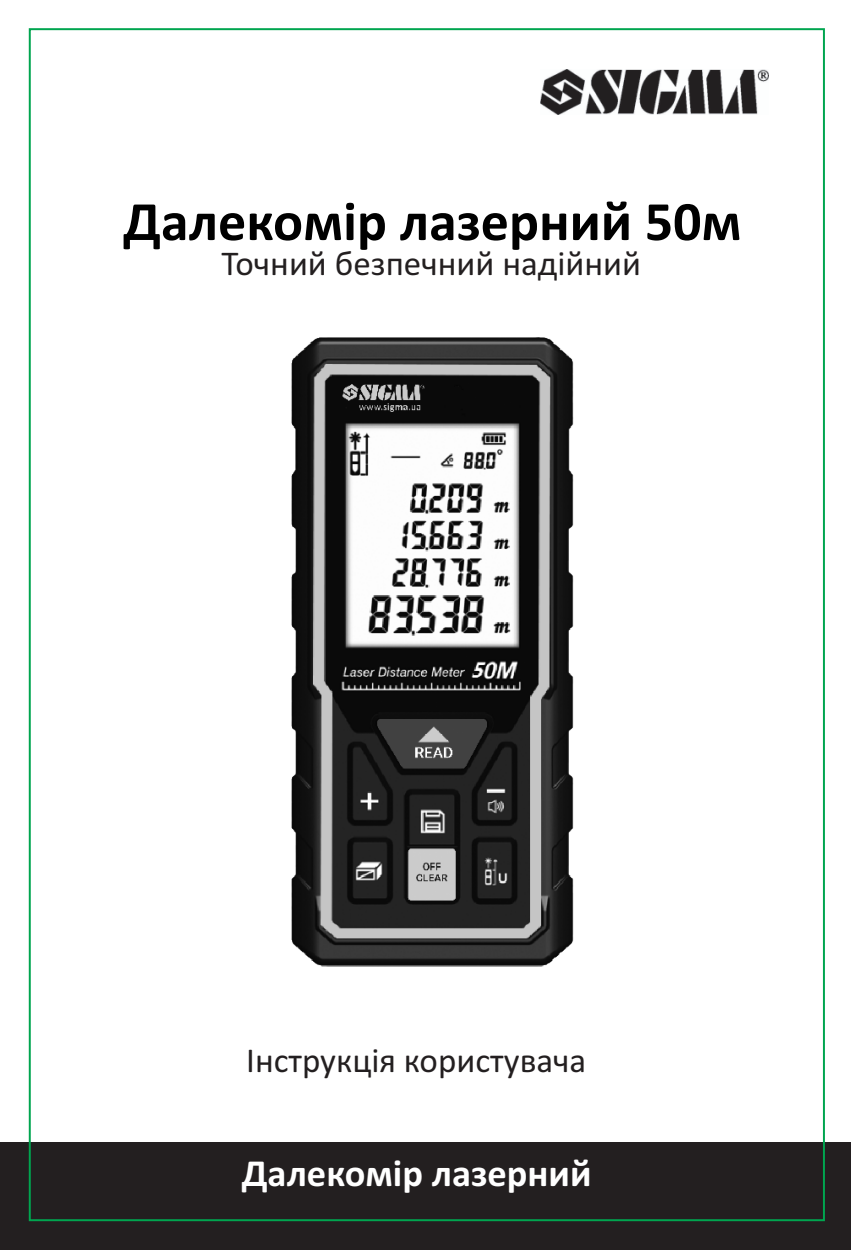
<style>
.page{position:relative;width:851px;height:1250px;background:#fff}
.page>*{position:absolute;margin:0;border:0;box-sizing:border-box;transform-origin:0 0}
.t1{font:700 56px "Calibri";color:#000}
.t2{font:700 38.5px "Calibri";color:#fff}
.t3{font:35px "Calibri";color:#231f20}
</style>
<div class="page">
<div style="left:0;top:1142px;width:850px;height:108px;background:#231f20"></div>
<img style="left:541px;top:69px;width:227px;height:46px">
<img style="left:291px;top:337px;width:282px;height:630px">
<h1 class="t1" style="left:123px;top:198px;width:619px">Далекомір лазерний 50м</h1>
<p class="t3" style="left:221px;top:249px;width:421px">Точний безпечний надійний</p>
<p class="t3" style="left:246px;top:1045px;width:341px">Інструкція користувача</p>
<p class="t2" style="left:242px;top:1157px;width:351px">Далекомір лазерний</p>
</div>
